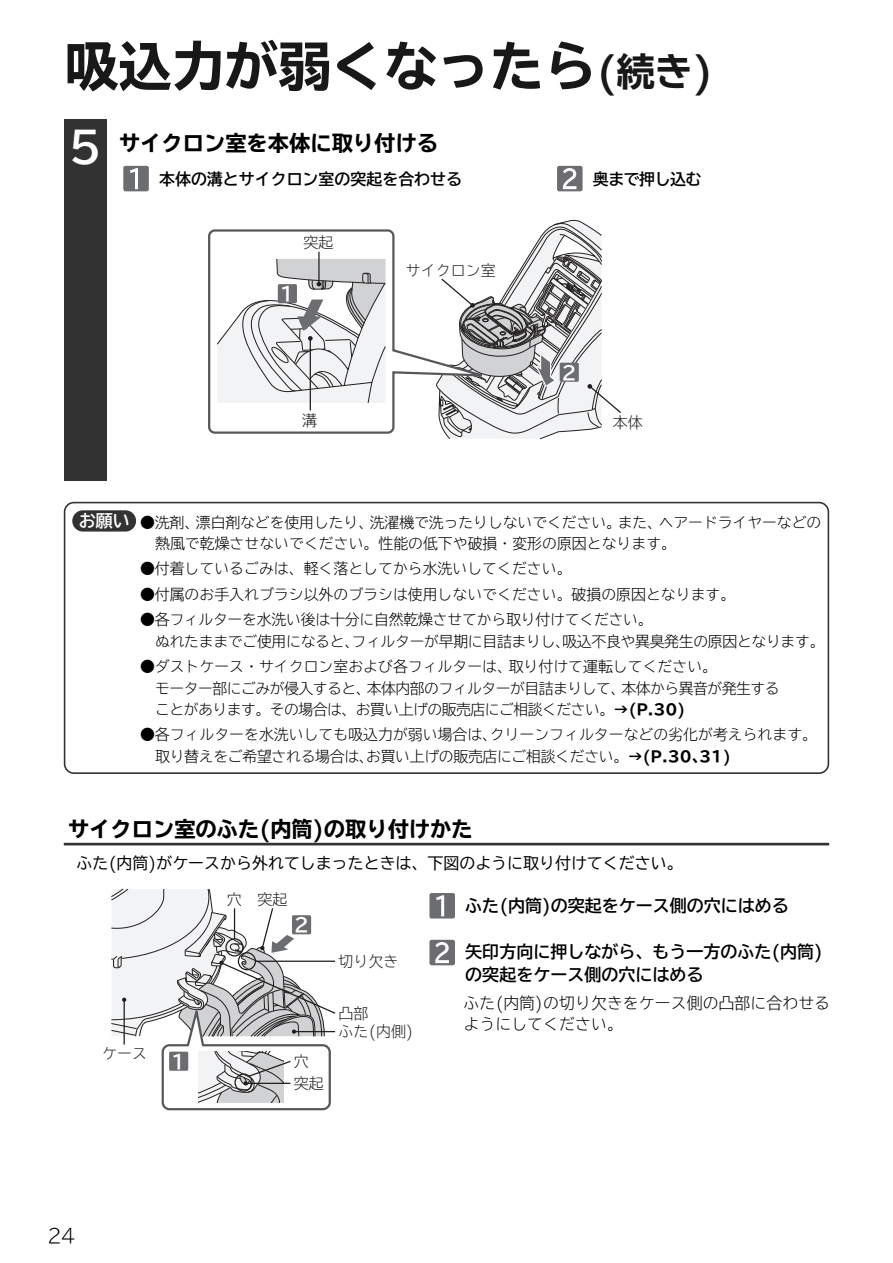
<style>
.page{position:relative;width:893px;height:1263px;background:#fff}
.page>*{position:absolute;margin:0;border:0;box-sizing:border-box;transform-origin:0 0}
.t1{font:700 expanded 53.1px "TBUD Go Std";color:#181818}
.t2{font:700 expanded 21.3px "TBUD Go Std";color:#000}
.t3{font:300 19.2px "TBUD Go Std Super";color:#000}
.t4{font:18.9px "TBUD Go Std Bold 90 pv RKSJ H";color:#fff}
.t5{font:700 16.95px/23.4px "TBUD Go Std";color:#000}
.t6{font:700 16.95px "TBUD Go Std";color:#fff}
.t7{font:15.9px "TBUD Go Std";color:#000}
.t8{font:300 15.9px/21.3px "TBUD Go Std Super";color:#000}
.t9{font:700 15.9px "TBUD Go Std";color:#000}
.t10{font:700 15.9px "TBUD Go Std";letter-spacing:-.03em;color:#000}
.t11{font:15px "TBUD Go Std Super Light 90 pv RKSJ H";color:#231f20}
.t12{font:300 14.85px/21.3px "TBUD Go Std Super";letter-spacing:-.005em;color:#000}
.t13{font:300 14.85px/21.3px "TBUD Go Std Super";letter-spacing:-.035em;color:#000}
.s1{font-size:38.25px}
.s2{font-stretch:normal;font-size:42.45px;color:#fff}
.s3{font-family:"TBUD Go Std";font-weight:700;font-stretch:expanded}
</style>
<div class="page">
<div style="left:64px;top:119px;width:42px;height:361px;background:#323232"></div>
<svg style="left:64px;top:502px;width:765px;height:272px"></svg>
<div style="left:123px;top:166px;width:26px;height:25px;background:#6c6d70;border-radius:2px"></div>
<svg style="left:130px;top:168px;width:8px;height:21px"></svg>
<div style="left:557px;top:166px;width:26px;height:25px;background:#6c6d70;border-radius:2px"></div>
<svg style="left:563px;top:168px;width:13px;height:21px"></svg>
<svg style="left:208px;top:229px;width:228px;height:205px"></svg>
<hr style="left:318px;top:252px;width:2px;height:32px;background:#231f20">
<hr style="left:310px;top:338px;width:1px;height:72px;background:#231f20">
<svg style="left:216px;top:258px;width:170px;height:145px"></svg>
<svg style="left:436px;top:220px;width:185px;height:219px"></svg>
<div style="left:560px;top:363px;width:19px;height:19px;background:#6c6d70;border-radius:2px"></div>
<div style="left:278px;top:284px;width:19px;height:19px;background:#6c6d70;border-radius:2px"></div>
<div style="left:72px;top:510px;width:64px;height:21px;background:#323232;border-radius:11px"></div>
<hr style="left:64px;top:843px;width:765px;height:2px;background:#323232">
<div style="left:429px;top:893px;width:26px;height:25px;background:#6c6d70;border-radius:2px"></div>
<svg style="left:436px;top:895px;width:8px;height:21px"></svg>
<div style="left:429px;top:940px;width:26px;height:25px;background:#6c6d70;border-radius:2px"></div>
<svg style="left:435px;top:942px;width:14px;height:21px"></svg>
<svg style="left:111px;top:889px;width:225px;height:221px"></svg>
<h1 class="t1" style="left:65px;top:37px;width:649px">吸込力が弱くなったら<span class="s1">(続き)</span></h1>
<h2 class="t2" style="left:68px;top:131px;width:371px"><span class="s2">5</span> サイクロン室を本体に取り付ける</h2>
<p class="t9" style="left:159px;top:166px;width:304px">本体の溝とサイクロン室の突起を合わせる</p>
<p class="t10" style="left:593px;top:166px;width:110px">奥まで押し込む</p>
<p class="t4" style="left:280px;top:279px;width:16px">1</p>
<p class="t11" style="left:304px;top:230px;width:31px">突起</p>
<p class="t11" style="left:302px;top:408px;width:16px">溝</p>
<p class="t11" style="left:406px;top:258px;width:91px">サイクロン室</p>
<p class="t4" style="left:562px;top:357px;width:16px">2</p>
<p class="t11" style="left:613px;top:410px;width:31px">本体</p>
<p class="t6" style="left:79px;top:507px;width:53px">お願い</p>
<p class="t12" style="left:155px;top:511px;width:668px;text-indent:-15px">●洗剤、漂白剤などを使用したり、洗濯機で洗ったりしないでください。また、ヘアードライヤーなどの熱風で乾燥させないでください。性能の低下や破損・変形の原因となります。</p>
<p class="t12" style="left:140px;top:558px;width:433px">●付着しているごみは、軽く落としてから水洗いしてください。</p>
<p class="t12" style="left:140px;top:583px;width:596px">●付属のお手入れブラシ以外のブラシは使用しないでください。破損の原因となります。</p>
<p class="t12" style="left:155px;top:609px;width:671px;text-indent:-15px">●各フィルターを水洗い後は十分に自然乾燥させてから取り付けてください。<br>ぬれたままでご使用になると､フィルターが早期に目詰まりし､吸込不良や異臭発生の原因となります。</p>
<p class="t13" style="left:155px;top:655px;width:626px;text-indent:-15px">●ダストケース・サイクロン室および各フィルターは、取り付けて運転してください。<br>モーター部にごみが侵入すると、本体内部のフィルターが目詰まりして、本体から異音が発生することがあります。その場合は、お買い上げの販売店にご相談ください。<span class="s3">→(P.30)</span></p>
<p class="t12" style="left:155px;top:724px;width:663px;text-indent:-15px">●各フィルターを水洗いしても吸込力が弱い場合は､クリーンフィルターなどの劣化が考えられます。取り替えをご希望される場合は、お買い上げの販売店にご相談ください。<span class="s3">→(P.30､31)</span></p>
<h2 class="t2" style="left:68px;top:817px;width:406px">サイクロン室のふた(内筒)の取り付けかた</h2>
<p class="t7" style="left:77px;top:850px;width:608px">ふた(内筒)がケースから外れてしまったときは、下図のように取り付けてください。</p>
<p class="t11" style="left:102px;top:1041px;width:46px">ケース</p>
<p class="t4" style="left:171px;top:1046px;width:16px">1</p>
<p class="t11" style="left:227px;top:887px;width:62px">穴 突起</p>
<p class="t4" style="left:294px;top:910px;width:16px">2</p>
<p class="t11" style="left:294px;top:1049px;width:16px">穴</p>
<p class="t11" style="left:294px;top:1071px;width:31px">突起</p>
<p class="t11" style="left:339px;top:949px;width:61px">切り欠き</p>
<p class="t11" style="left:339px;top:1001px;width:31px">凸部</p>
<p class="t11" style="left:339px;top:1019px;width:76px">ふた(内側)</p>
<p class="t5" style="left:465px;top:894px;width:325px">ふた(内筒)の突起をケース側の穴にはめる</p>
<p class="t5" style="left:465px;top:940px;width:359px">矢印方向に押しながら、もう一方のふた(内筒)の突起をケース側の穴にはめる</p>
<p class="t8" style="left:463px;top:992px;width:368px">ふた(内筒)の切り欠きをケース側の凸部に合わせるようにしてください。</p>
<p class="t3" style="left:47px;top:1219px;width:30px">24</p>
</div>
